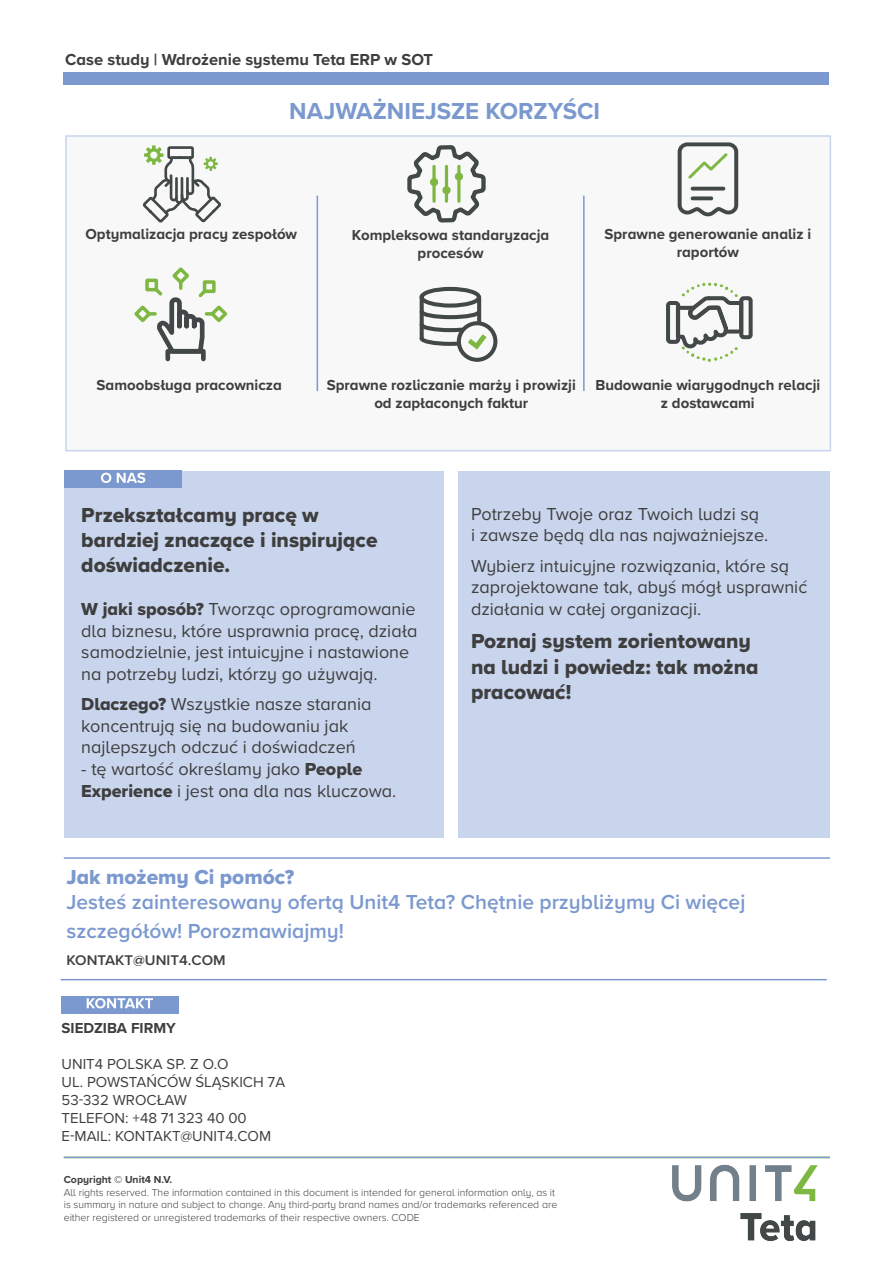
<style>
.page{position:relative;width:893px;height:1263px;background:#fff}
.page>*{position:absolute;margin:0;border:0;box-sizing:border-box;transform-origin:0 0}
.Company_name{font:700 24px "Proxima Nova A";color:#7b99cf}
.Body_copy{font:21px/25.2px "Proxima Nova A Extrabld";color:#3e3e3f}
.Highlight{font:600 21px/28.8px "Proxima Nova A";color:#7b99cf}
.Highlight-2{font:21px "Proxima Nova A Extrabld";color:#7b99cf}
.Body_copy-2{font:18px/21.6px "Proxima Nova A";color:#3e3e3f}
.Body_copy-3{font:700 16.5px "Proxima Nova A";color:#3e3e3f}
.Highlight-3{font:700 15px/18px "Proxima Nova A";color:#3e3e3f;text-align:center}
.Body_copy-4{font:15px/18px "Proxima Nova A";color:#3e3e3f}
.Subtitle_2{font:700 15px/18px "Proxima Nova A";color:#3e3e3f;text-align:center}
.Body_copy-5{font:700 15px "Proxima Nova A";color:#3e3e3f}
.Body_copy-6{font:700 15px "Proxima Nova A";color:#fff}
.Highlight-4{font:600 14.55px "Proxima Nova A";color:#3e3e3f}
.TXT_introduction{font:300 10.5px/12.6px "Proxima Nova A";color:#3e3e3f}
.TXT_introduction-2{font:700 10.5px "Proxima Nova A";color:#3e3e3f}
.s1{font-family:"Proxima Nova A Extrabld"}
</style>
<div class="page">
<hr style="left:64px;top:1157px;width:766px;height:1px;background:#7b99cf">
<div style="left:64px;top:72px;width:765px;height:13px;background:#7b99cf"></div>
<hr style="left:64px;top:857px;width:766px;height:2px;background:#7b99cf">
<div style="left:61px;top:996px;width:117px;height:17px;background:#7b99cf"></div>
<div style="left:65px;top:135px;width:766px;height:316px;background:#f8f8f9;border:2px solid #c9d5ec"></div>
<hr style="left:317px;top:196px;width:1px;height:195px;background:#7b99cf">
<hr style="left:583px;top:196px;width:2px;height:195px;background:#7b99cf">
<svg style="left:677px;top:142px;width:62px;height:75px"></svg>
<div style="left:64px;top:471px;width:380px;height:367px;background:#c9d5ec"></div>
<div style="left:458px;top:471px;width:372px;height:367px;background:#c9d5ec"></div>
<div style="left:64px;top:471px;width:118px;height:17px;background:#7b99cf"></div>
<img style="left:664px;top:1156px;width:163px;height:85px">
<hr style="left:61px;top:979px;width:766px;height:1px;background:#7b99cf">
<div style="left:420px;top:287px;width:61px;height:21px;border:4px solid #424747;border-radius:50%"></div>
<hr style="left:420px;top:296px;width:4px;height:43px;background:#424747">
<hr style="left:477px;top:297px;width:4px;height:25px;background:#424747">
<div style="left:457px;top:321px;width:40px;height:41px;border:4px solid #424747;border-radius:50%"></div>
<svg style="left:419px;top:308px;width:68px;height:42px"></svg>
<img style="left:60px;top:857px;width:60px;height:301px">
<svg style="left:143px;top:145px;width:78px;height:78px"></svg>
<div style="left:165px;top:349px;width:41px;height:12px;border:5px solid #424747"></div>
<svg style="left:134px;top:267px;width:93px;height:91px"></svg>
<div style="left:739px;top:296px;width:14px;height:43px;border:4px solid #434848;border-radius:2px"></div>
<svg style="left:666px;top:282px;width:79px;height:80px"></svg>
<svg style="left:407px;top:145px;width:79px;height:78px"></svg>
<hr style="left:457px;top:166px;width:3px;height:35px;background:#7eb843">
<hr style="left:445px;top:166px;width:3px;height:35px;background:#7eb843">
<svg style="left:432px;top:166px;width:4px;height:35px"></svg>
<div style="left:455px;top:172px;width:8px;height:9px;background:#7eb843;border-radius:50%"></div>
<div style="left:442px;top:186px;width:9px;height:8px;background:#7eb843;border-radius:50%"></div>
<div style="left:430px;top:178px;width:8px;height:8px;background:#7eb843;border-radius:50%"></div>
<p class="Body_copy-3" style="left:65px;top:47px;width:369px">Case study | Wdrożenie systemu Teta ERP w SOT</p>
<p class="Company_name" style="left:289px;top:93px;width:312px">NAJWAŻNIEJSZE KORZYŚCI</p>
<p class="Highlight-3" style="left:85px;top:225px;width:213px">Optymalizacja pracy zespołów</p>
<p class="Subtitle_2" style="left:352px;top:225px;width:199px">Kompleksowa standaryzacja procesów</p>
<p class="Highlight-3" style="left:604px;top:225px;width:208px">Sprawne generowanie analiz i raportów</p>
<p class="Highlight-3" style="left:97px;top:375px;width:187px">Samoobsługa pracownicza</p>
<p class="Subtitle_2" style="left:327px;top:375px;width:251px">Sprawne rozliczanie marży i prowizji od zapłaconych faktur</p>
<p class="Highlight-3" style="left:595px;top:376px;width:226px">Budowanie wiarygodnych relacji z dostawcami</p>
<p class="Body_copy-6" style="left:100px;top:467px;width:47px">O NAS</p>
<p class="Body_copy" style="left:81px;top:502px;width:298px">Przekształcamy pracę w bardziej znaczące i inspirujące doświadczenie.</p>
<p class="Body_copy-2" style="left:81px;top:598px;width:338px"><span class="s1">W jaki sposób?</span> Tworząc oprogramowanie dla biznesu, które usprawnia pracę, działa samodzielnie, jest intuicyjne i nastawione na potrzeby ludzi, którzy go używają.</p>
<p class="Body_copy-2" style="left:81px;top:692px;width:292px"><span class="s1">Dlaczego?</span> Wszystkie nasze starania koncentrują się na budowaniu jak najlepszych odczuć i doświadczeń</p>
<p class="Body_copy-2" style="left:81px;top:757px;width:317px">- tę wartość określamy jako <span class="s1">People<br>Experience</span> i jest ona dla nas kluczowa.</p>
<p class="Body_copy-2" style="left:471px;top:502px;width:299px">Potrzeby Twoje oraz Twoich ludzi są<br>i zawsze będą dla nas najważniejsze.</p>
<p class="Body_copy-2" style="left:471px;top:554px;width:338px">Wybierz intuicyjne rozwiązania, które są zaprojektowane tak, abyś mógł usprawnić działania w całej organizacji.</p>
<p class="Body_copy" style="left:471px;top:629px;width:289px">Poznaj system zorientowany na ludzi i powiedz: tak można pracować!</p>
<p class="Highlight-2" style="left:66px;top:861px;width:229px">Jak możemy Ci pomóc?</p>
<p class="Highlight" style="left:66px;top:887px;width:680px">Jesteś zainteresowany ofertą Unit4 Teta? Chętnie przybliżymy Ci więcej szczegółów! Porozmawiajmy!</p>
<p class="Highlight-4" style="left:66px;top:949px;width:161px">KONTAKT@UNIT4.COM</p>
<p class="Body_copy-6" style="left:86px;top:992px;width:69px">KONTAKT</p>
<p class="Body_copy-5" style="left:62px;top:1016px;width:116px">SIEDZIBA FIRMY</p>
<p class="Body_copy-4" style="left:62px;top:1054px;width:225px">UNIT4 POLSKA SP. Z O.O<br>UL. POWSTAŃCÓW ŚLĄSKICH 7A<br>53-332 WROCŁAW<br>TELEFON: +48 71 323 40 00<br>E-MAIL: KONTAKT@UNIT4.COM</p>
<p class="TXT_introduction-2" style="left:64px;top:1171px;width:110px">Copyright © Unit4 N.V.</p>
<p class="TXT_introduction" style="left:64px;top:1185px;width:495px">All rights reserved. The information contained in this document is intended for general information only, as it is summary in nature and subject to change. Any third-party brand names and/or trademarks referenced are either registered or unregistered trademarks of their respective owners. CODE</p>
</div>
